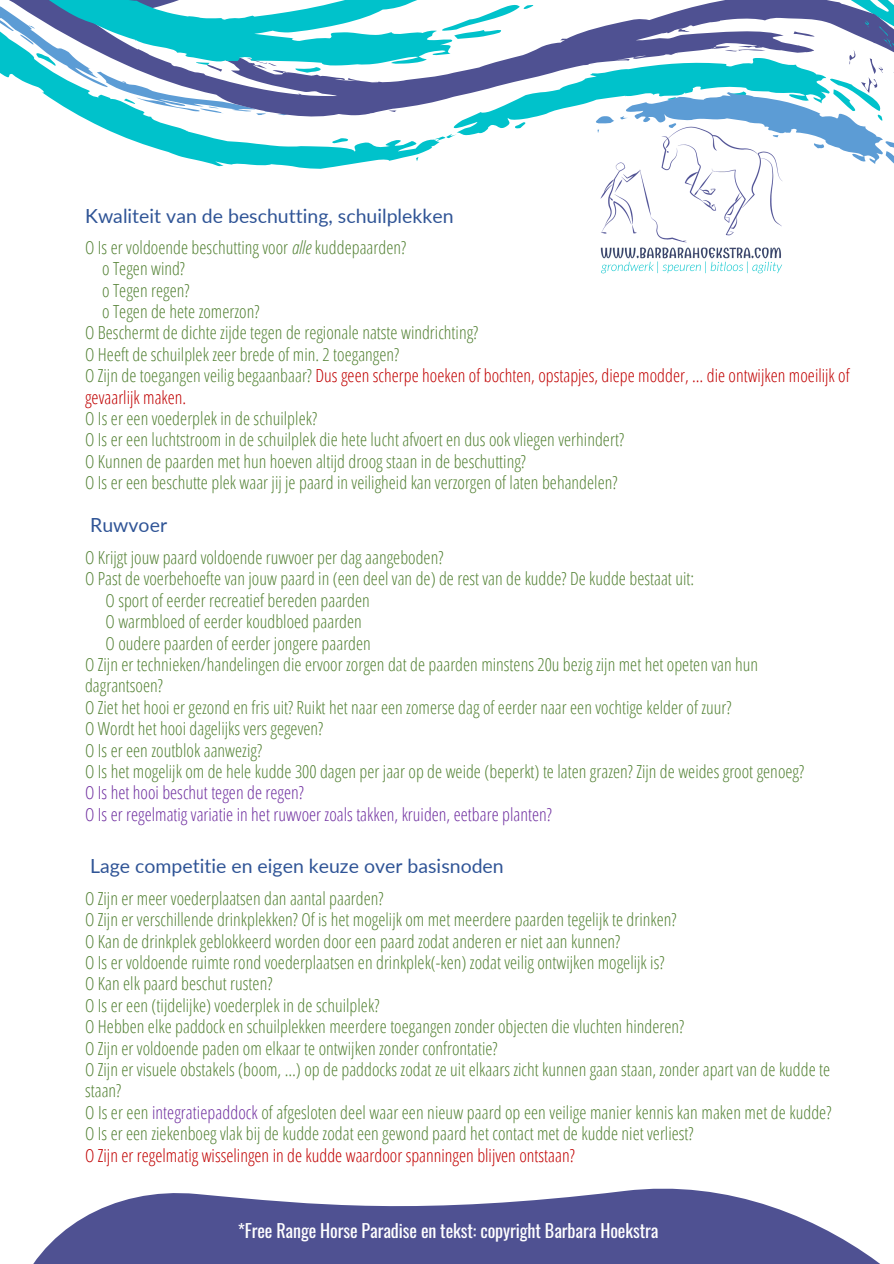
<style>
.page{position:relative;width:894px;height:1264px;background:#fff}
.page>*{position:absolute;margin:0;border:0;box-sizing:border-box;transform-origin:0 0}
.t1{font:19.5px "Lato";color:#2f5496}
.t2{font:300 18px/21.5px "Open Sans Condensed";color:#548235}
.t3{font:300 18px "Open Sans Condensed";color:#c00000}
.t4{font:300 18px/21.5px "Open Sans Condensed";color:#7030a0}
.t5{font:18px "Oswald";letter-spacing:-.005em;color:#fff}
.s1{font-style:italic}
.s2{color:#548235}
.s3{color:#7030a0}
</style>
<div class="page">
<svg style="left:34px;top:1188px;width:845px;height:75px;fill:#4f5192"></svg>
<svg style="left:0;top:0;width:893px;height:168px"></svg>
<img style="left:592px;top:119px;width:194px;height:155px">
<p class="t1" style="left:85px;top:203px;width:370px">Kwaliteit van de beschutting, schuilplekken</p>
<p class="t2" style="left:85px;top:236px;width:322px">O Is er voldoende beschutting voor <span class="s1">alle</span> kuddepaarden?</p>
<p class="t2" style="left:102px;top:257px;width:84px">o Tegen wind?</p>
<p class="t2" style="left:102px;top:279px;width:89px">o Tegen regen?</p>
<p class="t2" style="left:102px;top:300px;width:159px">o Tegen de hete zomerzon?</p>
<p class="t2" style="left:85px;top:322px;width:394px">O Beschermt de dichte zijde tegen de regionale natste windrichting?</p>
<p class="t2" style="left:85px;top:343px;width:315px">O Heeft de schuilplek zeer brede of min. 2 toegangen?</p>
<p class="t3" style="left:85px;top:363px;width:766px"><span class="s2">O Zijn de toegangen veilig begaanbaar?</span> Dus geen scherpe hoeken of bochten, opstapjes, diepe modder, … die ontwijken moeilijk of</p>
<p class="t3" style="left:85px;top:384px;width:103px">gevaarlijk maken.</p>
<p class="t2" style="left:85px;top:407px;width:540px">O Is er een voederplek in de schuilplek?<br>O Is er een luchtstroom in de schuilplek die hete lucht afvoert en dus ook vliegen verhindert?<br>O Kunnen de paarden met hun hoeven altijd droog staan in de beschutting?<br>O Is er een beschutte plek waar jij je paard in veiligheid kan verzorgen of laten behandelen?</p>
<p class="t1" style="left:90px;top:513px;width:78px">Ruwvoer</p>
<p class="t2" style="left:85px;top:546px;width:360px">O Krijgt jouw paard voldoende ruwvoer per dag aangeboden?</p>
<p class="t2" style="left:85px;top:567px;width:610px">O Past de voerbehoefte van jouw paard in (een deel van de) de rest van de kudde? De kudde bestaat uit:</p>
<p class="t2" style="left:105px;top:589px;width:266px">O sport of eerder recreatief bereden paarden</p>
<p class="t2" style="left:105px;top:610px;width:258px">O warmbloed of eerder koudbloed paarden</p>
<p class="t2" style="left:105px;top:631px;width:267px">O oudere paarden of eerder jongere paarden</p>
<p class="t2" style="left:85px;top:653px;width:674px">O Zijn er technieken/handelingen die ervoor zorgen dat de paarden minstens 20u bezig zijn met het opeten van hun</p>
<p class="t2" style="left:85px;top:674px;width:79px">dagrantsoen?</p>
<p class="t2" style="left:85px;top:696px;width:647px">O Ziet het hooi er gezond en fris uit? Ruikt het naar een zomerse dag of eerder naar een vochtige kelder of zuur?</p>
<p class="t2" style="left:85px;top:717px;width:240px">O Wordt het hooi dagelijks vers gegeven?</p>
<p class="t2" style="left:85px;top:738px;width:178px">O Is er een zoutblok aanwezig?</p>
<p class="t2" style="left:85px;top:760px;width:720px">O Is het mogelijk om de hele kudde 300 dagen per jaar op de weide (beperkt) te laten grazen? Zijn de weides groot genoeg?</p>
<p class="t4" style="left:85px;top:781px;width:468px">O Is het hooi beschut tegen de regen?<br>O Is er regelmatig variatie in het ruwvoer zoals takken, kruiden, eetbare planten?</p>
<p class="t1" style="left:90px;top:853px;width:415px">Lage competitie en eigen keuze over basisnoden</p>
<p class="t2" style="left:85px;top:887px;width:747px">O Zijn er meer voederplaatsen dan aantal paarden?<br>O Zijn er verschillende drinkplekken? Of is het mogelijk om met meerdere paarden tegelijk te drinken?<br>O Kan de drinkplek geblokkeerd worden door een paard zodat anderen er niet aan kunnen?<br>O Is er voldoende ruimte rond voederplaatsen en drinkplek(-ken) zodat veilig ontwijken mogelijk is?<br>O Kan elk paard beschut rusten?<br>O Is er een (tijdelijke) voederplek in de schuilplek?<br>O Hebben elke paddock en schuilplekken meerdere toegangen zonder objecten die vluchten hinderen?<br>O Zijn er voldoende paden om elkaar te ontwijken zonder confrontatie?<br>O Zijn er visuele obstakels (boom, …) op de paddocks zodat ze uit elkaars zicht kunnen gaan staan, zonder apart van de kudde te staan?<br>O Is er een <span class="s3">integratiepaddock</span> of afgesloten deel waar een nieuw paard op een veilige manier kennis kan maken met de kudde?<br>O Is er een ziekenboeg vlak bij de kudde zodat een gewond paard het contact met de kudde niet verliest?</p>
<p class="t3" style="left:85px;top:1142px;width:491px">O Zijn er regelmatig wisselingen in de kudde waardoor spanningen blijven ontstaan?</p>
<p class="t5" style="left:238px;top:1216px;width:422px">*Free Range Horse Paradise en tekst: copyright Barbara Hoekstra</p>
</div>
